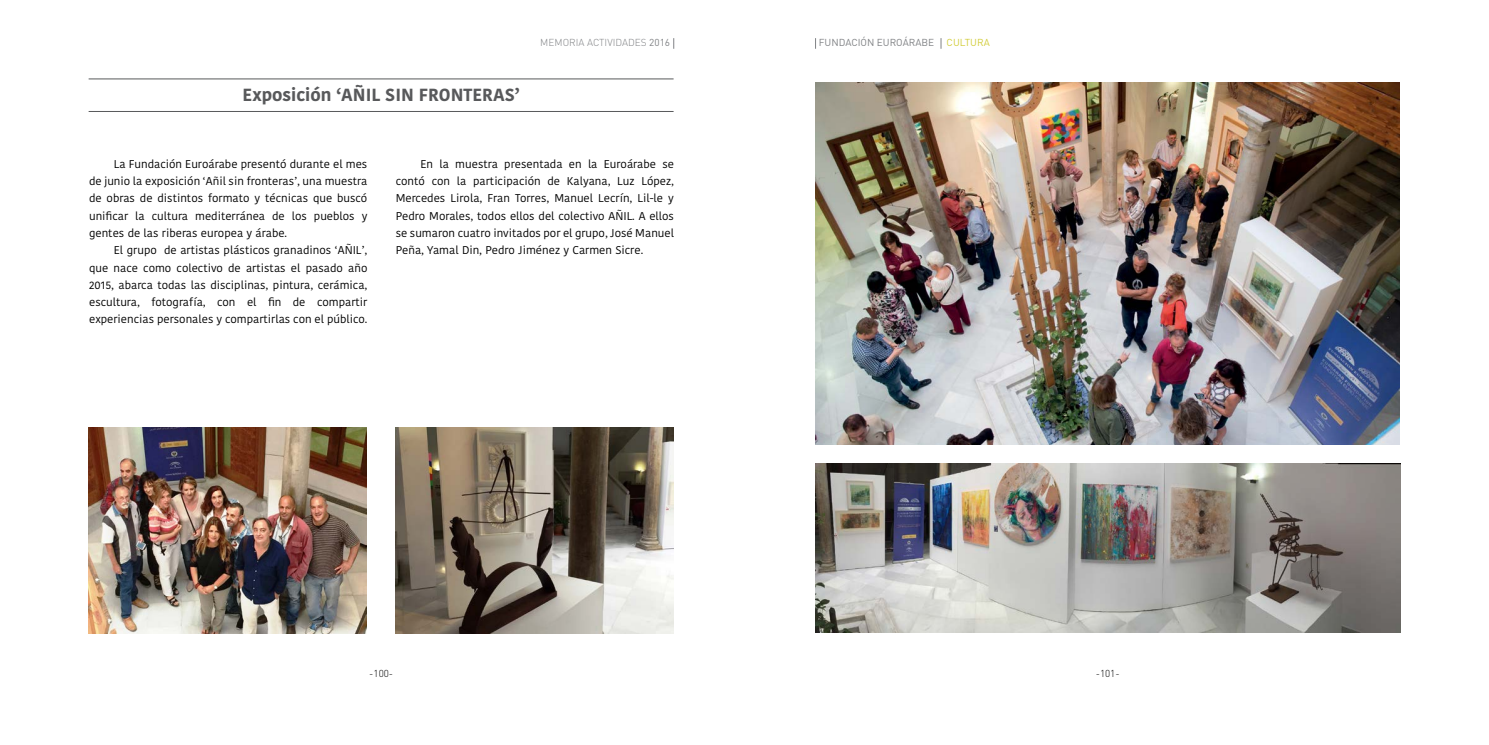
<style>
.page{position:relative;width:1489px;height:745px;background:#fff}
.page>*{position:absolute;margin:0;border:0;box-sizing:border-box;transform-origin:0 0}
.t1{font:700 17.5px "Kohinoor Bangla";color:#58595b}
.t2{font:11.25px/17.2px "Kohinoor Bangla";color:#000;text-align:justify}
.t3{font:10px "DIN";color:#808285}
.t4{font:300 10px "DIN";color:#808285}
.t5{font:300 10px "DIN";color:#000}
.s1{font-weight:400}
.s2{color:#d2cd3b}
</style>
<div class="page">
<hr style="left:89px;top:79px;width:584px;height:1px;background:#58595b">
<hr style="left:89px;top:111px;width:584px;height:1px;background:#58595b">
<img style="left:815px;top:82px;width:584px;height:362px">
<img style="left:815px;top:463px;width:585px;height:169px">
<img style="left:89px;top:427px;width:278px;height:206px">
<img style="left:396px;top:427px;width:277px;height:206px">
<h1 class="t1" style="left:242px;top:79px;width:278px">Exposición ‘AÑIL SIN FRONTERAS’</h1>
<p class="t4" style="left:540px;top:36px;width:131px">MEMORIA ACTIVIDADES <span class="s1">2016</span></p>
<p class="t3" style="left:818px;top:36px;width:172px">FUNDACIÓN EUROÁRABE <span class="s2">CULTURA</span></p>
<p class="t2" style="left:89px;top:155px;width:280px;text-indent:25px">La Fundación Euroárabe presentó durante el mes de junio la exposición ‘Añil sin fronteras’, una muestra de obras de distintos formato y técnicas que buscó unificar la cultura mediterránea de los pueblos y gentes de las riberas europea y árabe.</p>
<p class="t2" style="left:89px;top:241px;width:280px;text-indent:25px">El grupo de artistas plásticos granadinos ‘AÑIL’, que nace como colectivo de artistas el pasado año 2015, abarca todas las disciplinas, pintura, cerámica, escultura, fotografía, con el fin de compartir experiencias personales y compartirlas con el público.</p>
<p class="t2" style="left:396px;top:155px;width:280px;text-indent:25px">En la muestra presentada en la Euroárabe se contó con la participación de Kalyana, Luz López, Mercedes Lirola, Fran Torres, Manuel Lecrín, Lil-le y Pedro Morales, todos ellos del colectivo AÑIL. A ellos se sumaron cuatro invitados por el grupo, José Manuel Peña, Yamal Din, Pedro Jiménez y Carmen Sicre.</p>
<p class="t5" style="left:369px;top:666px;width:25px">-100-</p>
<p class="t5" style="left:1095px;top:666px;width:25px">-101-</p>
</div>
